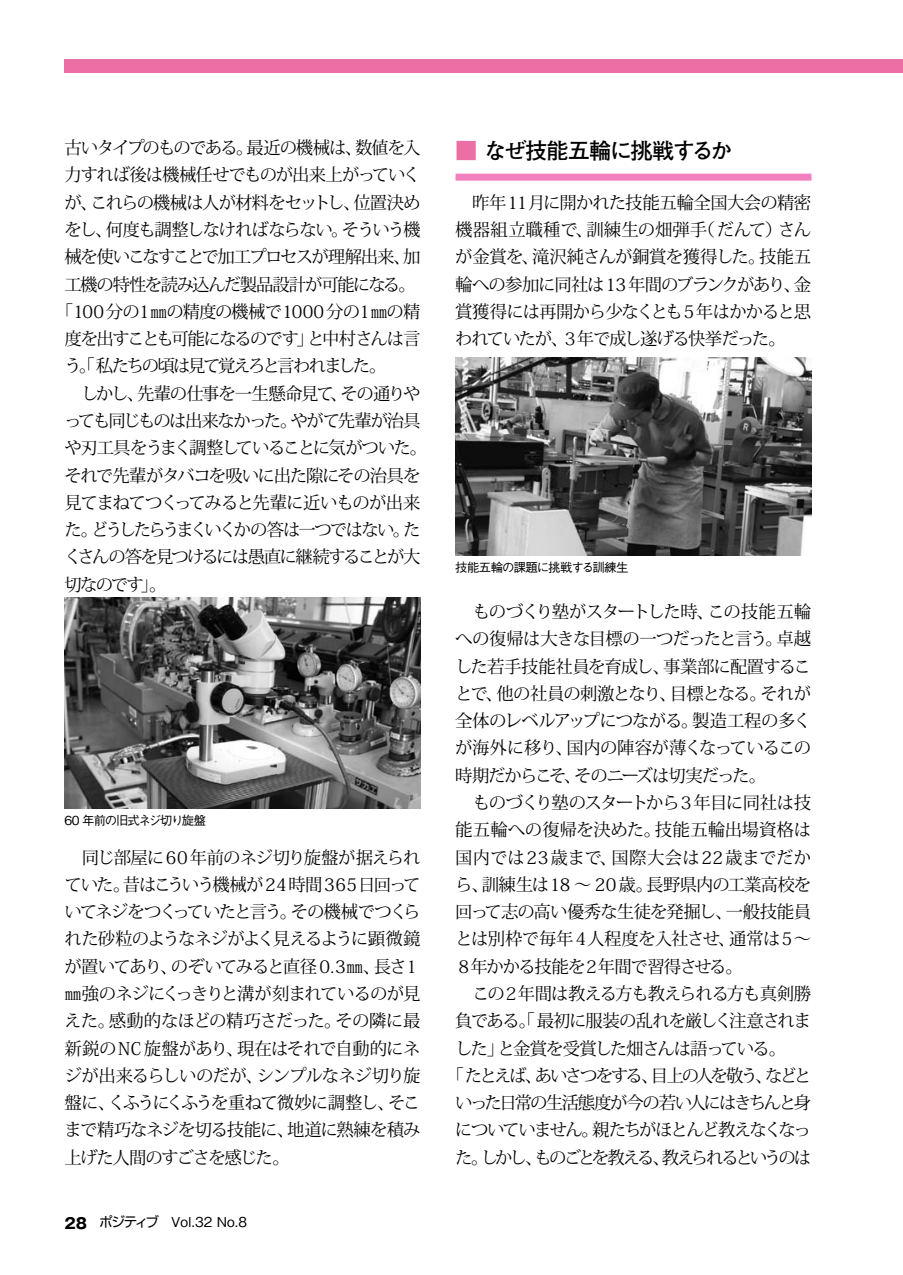
<style>
.page{position:relative;width:903px;height:1275px;background:#fff}
.page>*{position:absolute;margin:0;border:0;box-sizing:border-box;transform-origin:0 0}
.t1{font:700 22.4px "Futo Go B101 Pro";letter-spacing:-.075em;color:#000}
.t2{font:17.32px/27.3px "Koz Min Pro";letter-spacing:-.07em;color:#000;text-align:justify}
.t3{font:17.32px "Koz Min Pro";letter-spacing:-.04em;color:#000}
.t4{font:17.32px "Koz Min Pro";letter-spacing:-.045em;color:#000}
.t5{font:17.32px "Koz Min Pro";letter-spacing:-.09em;color:#000}
.t6{font:17.32px "Koz Min Pro";letter-spacing:-.095em;color:#000}
.t7{font:17.32px "Koz Min Pro";letter-spacing:-.1em;color:#000}
.t8{font:17.32px "Koz Min Pro";letter-spacing:-.14em;color:#000}
.t9{font:17.32px "Koz Min Pro";letter-spacing:-.165em;color:#000}
.t10{font:17.32px "Koz Min Pro";letter-spacing:-.135em;color:#000}
.t11{font:17.32px "Koz Min Pro";letter-spacing:-.105em;color:#000}
.t12{font:17.32px "Koz Min Pro";letter-spacing:-.12em;color:#000}
.t13{font:17.32px "Koz Min Pro";letter-spacing:-.125em;color:#000}
.t14{font:17.32px "Koz Min Pro";letter-spacing:-.035em;color:#000}
.t15{font:17.32px "Koz Min Pro";letter-spacing:.015em;color:#000}
.t16{font:17.32px "Koz Min Pro";letter-spacing:-.005em;color:#000}
.t17{font:500 13.65px "Gothic BBB Pro";color:#000}
.t18{font:500 12.42px "Gothic BBB Pro";letter-spacing:-.08em;color:#000}
.s1{font-family:"Gothic MB101 Pro";font-weight:700;font-size:14.88px}
.s2{font-family:"Shin Go Pro";font-weight:400}
.s3{color:#eb6ea5}
</style>
<div class="page">
<div style="left:64px;top:60px;width:839px;height:13px;background:#eb6ea5"></div>
<div style="left:455px;top:174px;width:356px;height:7px;background:#f280bf"></div>
<img style="left:64px;top:598px;width:356px;height:211px">
<img style="left:455px;top:357px;width:356px;height:199px">
<p class="t5" style="left:64px;top:136px;width:357px">古いタイプのものである。最近の機械は、数値を入</p>
<p class="t2" style="left:64px;top:161px;width:357px">力すれば後は機械任せでものが出来上がっていく</p>
<p class="t2" style="left:64px;top:188px;width:357px">が、これらの機械は人が材料をセットし、位置決め</p>
<p class="t2" style="left:64px;top:215px;width:357px">をし、何度も調整しなければならない。そういう機</p>
<p class="t6" style="left:64px;top:245px;width:357px">械を使いこなすことで加工プロセスが理解出来、加</p>
<p class="t2" style="left:64px;top:270px;width:353px">工機の特性を読み込んだ製品設計が可能になる。</p>
<p class="t4" style="left:56px;top:299px;width:366px">「100分の１㎜の精度の機械で1000分の１㎜の精</p>
<p class="t6" style="left:64px;top:327px;width:357px">度を出すことも可能になるのです」と中村さんは言</p>
<p class="t13" style="left:64px;top:354px;width:324px">う。「私たちの頃は見て覚えろと言われました。</p>
<p class="t2" style="left:64px;top:379px;width:357px">　しかし、先輩の仕事を一生懸命見て、その通りや</p>
<p class="t5" style="left:64px;top:408px;width:357px">っても同じものは出来なかった。やがて先輩が治具</p>
<p class="t7" style="left:64px;top:436px;width:364px">や刃工具をうまく調整していることに気がついた。</p>
<p class="t2" style="left:64px;top:461px;width:357px">それで先輩がタバコを吸いに出た隙にその治具を</p>
<p class="t2" style="left:64px;top:488px;width:357px">見てまねてつくってみると先輩に近いものが出来</p>
<p class="t10" style="left:64px;top:518px;width:357px">た。どうしたらうまくいくかの答は一つではない。た</p>
<p class="t11" style="left:64px;top:545px;width:357px">くさんの答を見つけるには愚直に継続することが大</p>
<p class="t2" style="left:64px;top:570px;width:103px">切なのです」。</p>
<p class="t18" style="left:64px;top:810px;width:143px">60 年前の旧式ネジ切り旋盤</p>
<p class="t2" style="left:64px;top:843px;width:357px">　同じ部屋に60 年前のネジ切り旋盤が据えられていた。昔はこういう機械が24 時間365日回っていてネジをつくっていたと言う。その機械でつくられた砂粒のようなネジがよく見えるように顕微鏡が置いてあり、のぞいてみると直径 0.3㎜、長さ１㎜強のネジにくっきりと溝が刻まれているのが見えた。感動的なほどの精巧さだった。その隣に最新鋭のNC旋盤があり、現在はそれで自動的にネジが出来るらしいのだが、シンプルなネジ切り旋盤に、くふうにくふうを重ねて微妙に調整し、そこまで精巧なネジを切る技能に、地道に熟練を積み上げた人間のすごさを感じた。</p>
<p class="t17" style="left:64px;top:1211px;width:184px"><span class="s1">28</span> <span class="s2">ポジティブ</span> Vol.32 No.8</p>
<p class="t1" style="left:455px;top:132px;width:279px"><span class="s3">■</span> なぜ技能五輪に挑戦するか</p>
<p class="t2" style="left:455px;top:188px;width:357px">　昨年11月に開かれた技能五輪全国大会の精密機器組立職種で、訓練生の畑弾手（だんて）さんが金賞を、滝沢純さんが銅賞を獲得した。技能五輪への参加に同社は13 年間のブランクがあり、金賞獲得には再開から少なくとも５年はかかると思われていたが、３年で成し遂げる快挙だった。</p>
<p class="t18" style="left:455px;top:557px;width:175px">技能五輪の課題に挑戦する訓練生</p>
<p class="t2" style="left:455px;top:597px;width:357px">　ものづくり塾がスタートした時、この技能五輪</p>
<p class="t4" style="left:455px;top:627px;width:357px">への復帰は大きな目標の一つだったと言う。卓越</p>
<p class="t3" style="left:455px;top:654px;width:357px">した若手技能社員を育成し、事業部に配置するこ</p>
<p class="t2" style="left:455px;top:679px;width:357px">とで、他の社員の刺激となり、目標となる。それが</p>
<p class="t14" style="left:455px;top:709px;width:357px">全体のレベルアップにつながる。製造工程の多く</p>
<p class="t3" style="left:455px;top:736px;width:357px">が海外に移り、国内の陣容が薄くなっているこの</p>
<p class="t2" style="left:455px;top:761px;width:313px">時期だからこそ、そのニーズは切実だった。</p>
<p class="t2" style="left:455px;top:788px;width:357px">　ものづくり塾のスタートから３年目に同社は技</p>
<p class="t16" style="left:455px;top:818px;width:357px">能五輪への復帰を決めた。技能五輪出場資格は</p>
<p class="t15" style="left:455px;top:845px;width:357px">国内では23歳まで、国際大会は22歳までだか</p>
<p class="t3" style="left:455px;top:872px;width:357px">ら、訓練生は18 ～ 20 歳。長野県内の工業高校を</p>
<p class="t3" style="left:455px;top:899px;width:357px">回って志の高い優秀な生徒を発掘し、一般技能員</p>
<p class="t3" style="left:455px;top:927px;width:357px">とは別枠で毎年４人程度を入社させ、通常は５～</p>
<p class="t2" style="left:455px;top:952px;width:289px">８年かかる技能を２年間で習得させる。</p>
<p class="t2" style="left:455px;top:979px;width:357px">　この２年間は教える方も教えられる方も真剣勝</p>
<p class="t2" style="left:455px;top:1007px;width:357px">負である。「最初に服装の乱れを厳しく注意されま</p>
<p class="t2" style="left:455px;top:1034px;width:332px">した」と金賞を受賞した畑さんは語っている。</p>
<p class="t8" style="left:446px;top:1063px;width:366px">「たとえば、あいさつをする、目上の人を敬う、などと</p>
<p class="t12" style="left:455px;top:1090px;width:357px">いった日常の生活態度が今の若い人にはきちんと身</p>
<p class="t7" style="left:455px;top:1118px;width:357px">についていません。親たちがほとんど教えなくなっ</p>
<p class="t9" style="left:455px;top:1145px;width:357px">た。しかし、ものごとを教える、教えられるというのは</p>
</div>
